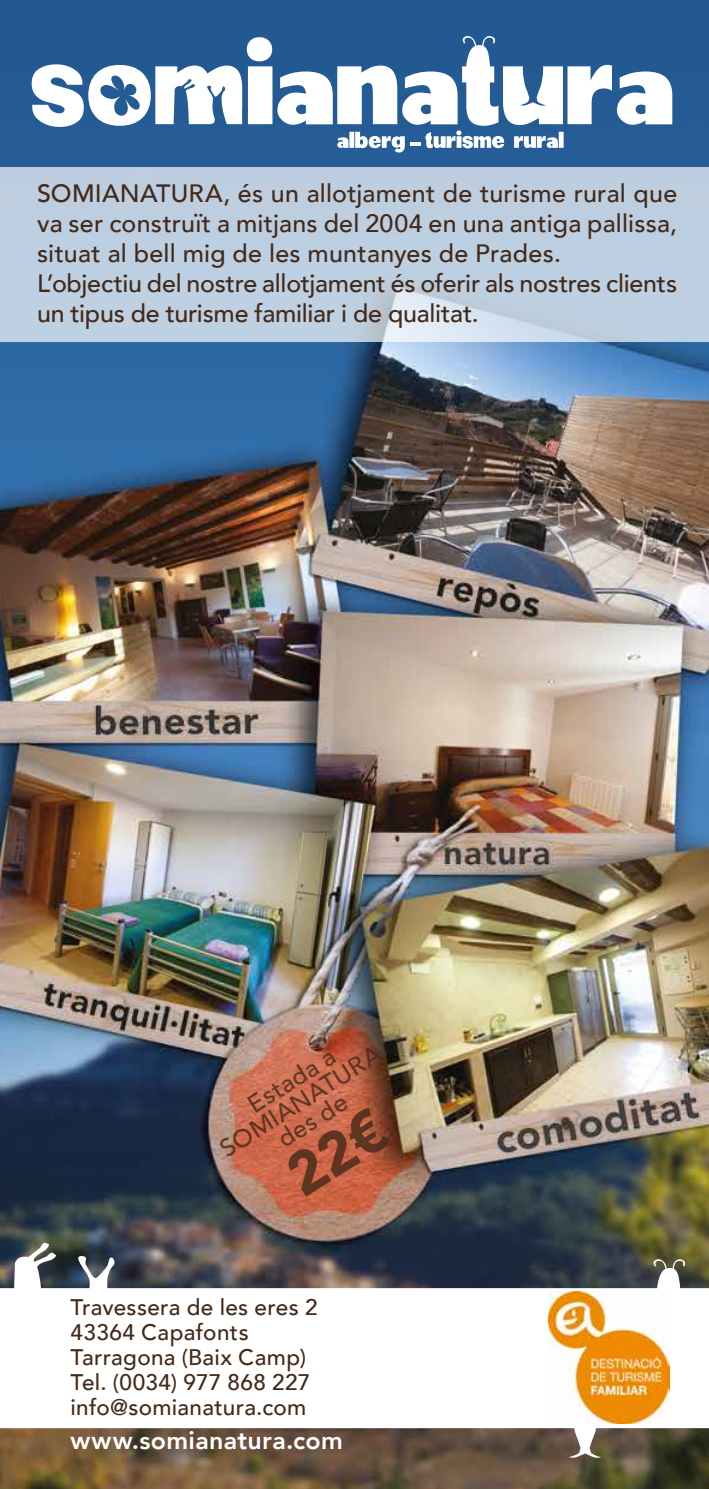
<style>
.page{position:relative;width:709px;height:1489px;background:#fff}
.page>*{position:absolute;margin:0;border:0;box-sizing:border-box;transform-origin:0 0}
.t1{font:500 25px/30px "Avenir";letter-spacing:.005em;color:#432918}
.t2{font:800 25px "Avenir";letter-spacing:.015em;color:#fff}
.t3{font:500 22.5px/25px "Avenir";letter-spacing:.015em;color:#432918}
</style>
<div class="page">
<img style="left:0;top:0;width:709px;height:1488px">
<svg style="left:32px;top:36px;width:640px;height:117px"></svg>
<svg style="left:0;top:1242px;width:709px;height:215px"></svg>
<img style="left:548px;top:1291px;width:121px;height:131px">
<div style="left:0;top:168px;width:709px;height:174px;background:#becfe2"></div>
<svg style="left:283px;top:1105px;width:109px;height:91px;background:#c56346"></svg>
<p class="t1" style="left:37px;top:177px;width:641px">SOMIANATURA, és un allotjament de turisme rural que va ser construït a mitjans del 2004 en una antiga pallissa, situat al bell mig de les muntanyes de Prades.<br>L’objectiu del nostre allotjament és oferir als nostres clients un tipus de turisme familiar i de qualitat.</p>
<p class="t1" style="left:203px;top:1120px;width:187px;line-height:22.5px;text-align:center;rotate:-32deg">Estada a<br>SOMIANATURA des de</p>
<p class="t3" style="left:70px;top:1293px;width:248px">Travessera de les eres 2<br>43364 Capafonts<br>Tarragona (Baix Camp)<br>Tel. (0034) 977 868 227 info@somianatura.com</p>
<p class="t2" style="left:70px;top:1417px;width:274px">www.somianatura.com</p>
</div>
